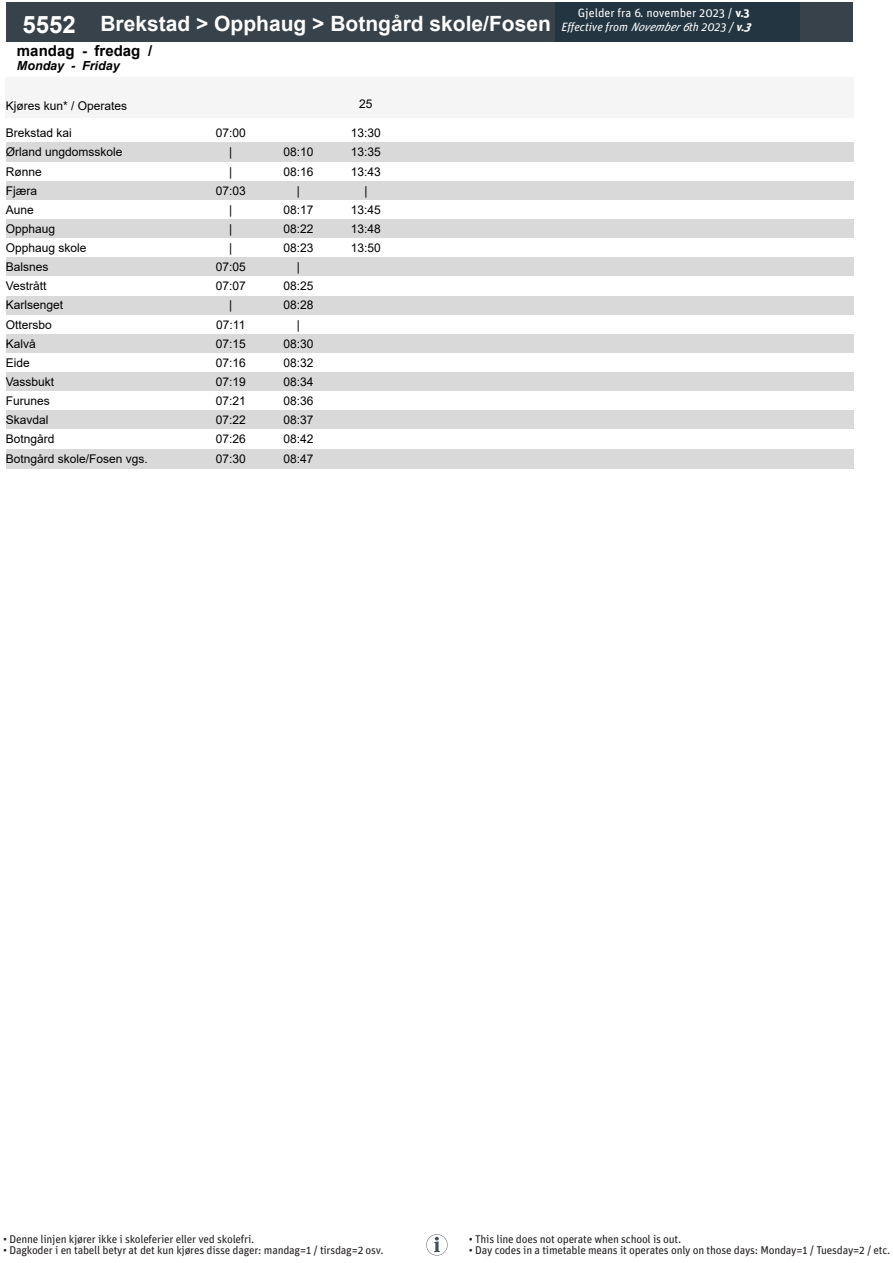
<style>
.page{position:relative;width:893px;height:1263px;background:#fff}
.page>*{position:absolute;margin:0;border:0;box-sizing:border-box;transform-origin:0 0}
.t1{font:700 21px "Arial";color:#fff}
.t2{font:700 15px "Arial";color:#000}
.t3{font:italic 700 12.45px "Arial";color:#000}
.t4{font:12px "Arial";color:#000}
.t5{font:italic 12px/14.4px "Unit Pro";color:#fff}
.t6{font:11.25px "Unit Pro";letter-spacing:-.02em;color:#231f20}
.s1{font-style:normal}
.s2{font-weight:700;font-style:normal}
.s3{font-weight:700}
.s4{font-size:24px}
</style>
<div class="page">
<div style="left:6px;top:78px;width:191px;height:40px;background:#f5f5f5"></div>
<div style="left:197px;top:78px;width:68px;height:40px;background:#f5f5f5"></div>
<div style="left:265px;top:78px;width:67px;height:40px;background:#f5f5f5"></div>
<div style="left:332px;top:78px;width:68px;height:40px;background:#f5f5f5"></div>
<div style="left:400px;top:78px;width:67px;height:40px;background:#f5f5f5"></div>
<div style="left:467px;top:78px;width:68px;height:40px;background:#f5f5f5"></div>
<div style="left:535px;top:78px;width:67px;height:40px;background:#f5f5f5"></div>
<div style="left:602px;top:78px;width:68px;height:40px;background:#f5f5f5"></div>
<div style="left:670px;top:78px;width:67px;height:40px;background:#f5f5f5"></div>
<div style="left:737px;top:78px;width:68px;height:40px;background:#f5f5f5"></div>
<div style="left:805px;top:78px;width:48px;height:40px;background:#f5f5f5"></div>
<div style="left:6px;top:2px;width:86px;height:40px;background:#37424a"></div>
<div style="left:92px;top:2px;width:761px;height:40px;background:#37424a"></div>
<div style="left:6px;top:143px;width:847px;height:19px;background:#d9d9d9"></div>
<div style="left:6px;top:181px;width:847px;height:19px;background:#d9d9d9"></div>
<div style="left:6px;top:219px;width:847px;height:20px;background:#d9d9d9"></div>
<div style="left:6px;top:258px;width:847px;height:19px;background:#d9d9d9"></div>
<div style="left:6px;top:296px;width:847px;height:19px;background:#d9d9d9"></div>
<div style="left:6px;top:334px;width:847px;height:19px;background:#d9d9d9"></div>
<div style="left:6px;top:372px;width:847px;height:20px;background:#d9d9d9"></div>
<div style="left:6px;top:411px;width:847px;height:19px;background:#d9d9d9"></div>
<div style="left:6px;top:449px;width:847px;height:19px;background:#d9d9d9"></div>
<div style="left:556px;top:2px;width:244px;height:39px;background:#223541"></div>
<svg style="left:426px;top:1234px;width:22px;height:21px"></svg>
<p class="t5" style="left:561px;top:5px;width:195px;text-indent:16px"><span class="s1">Gjelder fra 6. november 2023 /</span> <span class="s2">v.3<br></span>Effective from November6th 2023 / <span class="s3">v.3</span></p>
<p class="t1" style="left:22px;top:9px;width:578px"><span class="s4">5552</span> Brekstad &gt; Opphaug &gt; Botngård skole/Fosen vgs.</p>
<p class="t2" style="left:17px;top:40px;width:137px">mandag - fredag /</p>
<p class="t3" style="left:17px;top:57px;width:104px">Monday - Friday</p>
<p class="t4" style="left:6px;top:98px;width:123px">Kjøres kun* / Operates</p>
<p class="t4" style="left:359px;top:96px;width:15px">25</p>
<p class="t4" style="left:6px;top:125px;width:68px">Brekstad kai</p>
<p class="t4" style="left:216px;top:125px;width:32px">07:00</p>
<p class="t4" style="left:351px;top:125px;width:32px">13:30</p>
<p class="t4" style="left:6px;top:144px;width:118px">Ørland ungdomsskole</p>
<p class="t4" style="left:229px;top:144px;width:5px">|</p>
<p class="t4" style="left:283px;top:144px;width:32px">08:10</p>
<p class="t4" style="left:351px;top:144px;width:32px">13:35</p>
<p class="t4" style="left:6px;top:163px;width:38px">Rønne</p>
<p class="t4" style="left:229px;top:163px;width:5px">|</p>
<p class="t4" style="left:283px;top:163px;width:32px">08:16</p>
<p class="t4" style="left:351px;top:163px;width:32px">13:43</p>
<p class="t4" style="left:6px;top:182px;width:33px">Fjæra</p>
<p class="t4" style="left:216px;top:182px;width:32px">07:03</p>
<p class="t4" style="left:297px;top:182px;width:5px">|</p>
<p class="t4" style="left:364px;top:182px;width:5px">|</p>
<p class="t4" style="left:6px;top:201px;width:30px">Aune</p>
<p class="t4" style="left:229px;top:201px;width:5px">|</p>
<p class="t4" style="left:283px;top:201px;width:32px">08:17</p>
<p class="t4" style="left:351px;top:201px;width:32px">13:45</p>
<p class="t4" style="left:6px;top:220px;width:51px">Opphaug</p>
<p class="t4" style="left:229px;top:220px;width:5px">|</p>
<p class="t4" style="left:283px;top:220px;width:32px">08:22</p>
<p class="t4" style="left:351px;top:220px;width:32px">13:48</p>
<p class="t4" style="left:6px;top:240px;width:82px">Opphaug skole</p>
<p class="t4" style="left:229px;top:240px;width:5px">|</p>
<p class="t4" style="left:283px;top:240px;width:32px">08:23</p>
<p class="t4" style="left:351px;top:240px;width:32px">13:50</p>
<p class="t4" style="left:6px;top:259px;width:44px">Balsnes</p>
<p class="t4" style="left:216px;top:259px;width:32px">07:05</p>
<p class="t4" style="left:297px;top:259px;width:5px">|</p>
<p class="t4" style="left:6px;top:278px;width:42px">Vestrått</p>
<p class="t4" style="left:216px;top:278px;width:32px">07:07</p>
<p class="t4" style="left:283px;top:278px;width:32px">08:25</p>
<p class="t4" style="left:6px;top:297px;width:59px">Karlsenget</p>
<p class="t4" style="left:229px;top:297px;width:5px">|</p>
<p class="t4" style="left:283px;top:297px;width:32px">08:28</p>
<p class="t4" style="left:6px;top:316px;width:48px">Ottersbo</p>
<p class="t4" style="left:216px;top:316px;width:31px">07:11</p>
<p class="t4" style="left:297px;top:316px;width:5px">|</p>
<p class="t4" style="left:6px;top:335px;width:32px">Kalvå</p>
<p class="t4" style="left:216px;top:335px;width:32px">07:15</p>
<p class="t4" style="left:283px;top:335px;width:32px">08:30</p>
<p class="t4" style="left:6px;top:354px;width:26px">Eide</p>
<p class="t4" style="left:216px;top:354px;width:32px">07:16</p>
<p class="t4" style="left:283px;top:354px;width:32px">08:32</p>
<p class="t4" style="left:6px;top:373px;width:50px">Vassbukt</p>
<p class="t4" style="left:216px;top:373px;width:32px">07:19</p>
<p class="t4" style="left:283px;top:373px;width:32px">08:34</p>
<p class="t4" style="left:6px;top:393px;width:46px">Furunes</p>
<p class="t4" style="left:216px;top:393px;width:32px">07:21</p>
<p class="t4" style="left:283px;top:393px;width:32px">08:36</p>
<p class="t4" style="left:6px;top:412px;width:44px">Skavdal</p>
<p class="t4" style="left:216px;top:412px;width:32px">07:22</p>
<p class="t4" style="left:283px;top:412px;width:32px">08:37</p>
<p class="t4" style="left:6px;top:431px;width:50px">Botngård</p>
<p class="t4" style="left:216px;top:431px;width:32px">07:26</p>
<p class="t4" style="left:283px;top:431px;width:32px">08:42</p>
<p class="t4" style="left:6px;top:450px;width:144px">Botngård skole/Fosen vgs.</p>
<p class="t4" style="left:216px;top:450px;width:32px">07:30</p>
<p class="t4" style="left:283px;top:450px;width:32px">08:47</p>
<p class="t6" style="left:3px;top:1231px;width:253px">• Denne linjen kjører ikke i skoleferier eller ved skolefri.</p>
<p class="t6" style="left:3px;top:1243px;width:382px">• Dagkoder i en tabell betyr at det kun kjøres disse dager: mandag=1 / tirsdag=2 osv.</p>
<p class="t6" style="left:469px;top:1231px;width:214px">• This line does not operate when school is out.</p>
<p class="t6" style="left:469px;top:1243px;width:423px">• Day codes in a timetable means it operates only on those days: Monday=1 / Tuesday=2 / etc.</p>
</div>
